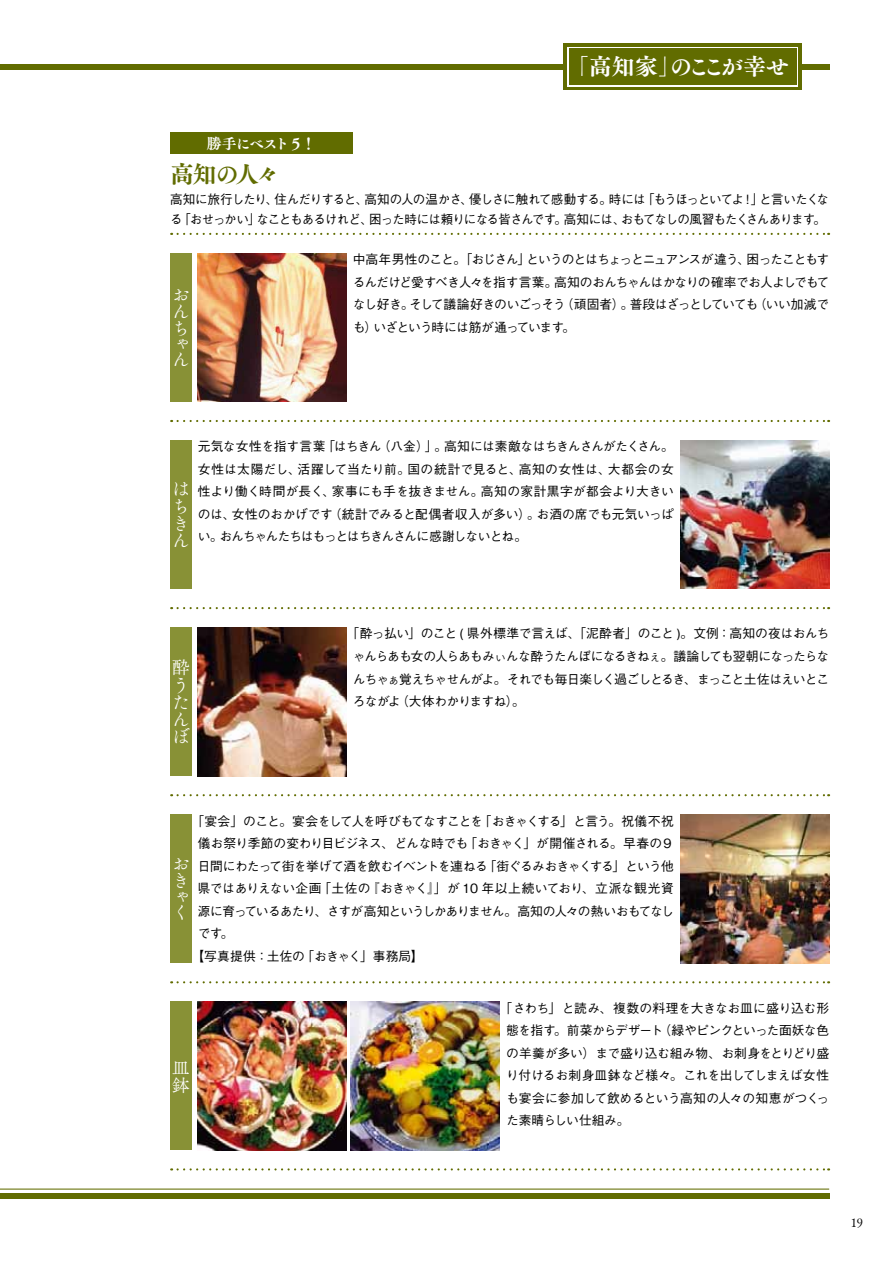
<style>
.page{position:relative;width:893px;height:1263px;background:#fff}
.page>*{position:absolute;margin:0;border:0;box-sizing:border-box;transform-origin:0 0}
.t1{font:24px "Tsuku A Old Min Pr 6 E";letter-spacing:-.095em;color:#616c00}
.t2{font:23.1px "Tsuku A Old Min Pr 6 E";color:#fff}
.t3{font:18px/17.4px "Tsuku A Old Min Pr 6 R";color:#fff}
.t4{font:15px "Tsuku A Old Min Pr 6 E";letter-spacing:-.075em;color:#fff}
.t5{font:500 12.75px/22.5px "Gothic BBB Pr 5";letter-spacing:-.06em;color:#000;text-align:justify}
.t6{font:500 12.75px "Gothic BBB Pr 5";letter-spacing:-.085em;color:#000}
.t7{font:500 12.75px "Gothic BBB Pr 5";letter-spacing:-.015em;color:#000}
.t8{font:500 12.75px "Gothic BBB Pr 5";letter-spacing:.01em;color:#000}
.t9{font:12px "Tsuku Old Min Pro R";color:#000}
</style>
<div class="page">
<hr style="left:0;top:1188px;width:829px;height:1px;background:#616c00">
<div style="left:0;top:64px;width:829px;height:6px;background:#616c00"></div>
<div style="left:0;top:1193px;width:829px;height:6px;background:#616c00"></div>
<div style="left:563px;top:43px;width:238px;height:47px;background:#616c00"></div>
<svg style="left:567px;top:47px;width:231px;height:39px"></svg>
<div style="left:569px;top:49px;width:227px;height:36px;background:#616c00"></div>
<svg style="left:178px;top:233px;width:651px;height:2px"></svg>
<svg style="left:178px;top:420px;width:651px;height:2px"></svg>
<svg style="left:178px;top:607px;width:651px;height:2px"></svg>
<svg style="left:178px;top:794px;width:651px;height:2px"></svg>
<svg style="left:178px;top:981px;width:651px;height:2px"></svg>
<svg style="left:178px;top:1168px;width:651px;height:2px"></svg>
<img style="left:198px;top:254px;width:149px;height:148px">
<img style="left:680px;top:440px;width:149px;height:149px">
<img style="left:198px;top:627px;width:149px;height:149px">
<img style="left:680px;top:814px;width:149px;height:149px">
<img style="left:198px;top:1001px;width:149px;height:149px">
<img style="left:351px;top:1001px;width:149px;height:149px">
<div style="left:170px;top:253px;width:21px;height:149px;background:#889136"></div>
<div style="left:170px;top:440px;width:21px;height:149px;background:#889136"></div>
<div style="left:170px;top:627px;width:21px;height:149px;background:#889136"></div>
<div style="left:170px;top:814px;width:21px;height:149px;background:#889136"></div>
<div style="left:170px;top:1001px;width:21px;height:149px;background:#889136"></div>
<div style="left:170px;top:133px;width:183px;height:21px;background:#616c00"></div>
<p class="t2" style="left:566px;top:54px;width:225px">「高知家」のここが幸せ</p>
<p class="t4" style="left:207px;top:135px;width:111px">勝手にベスト 5！</p>
<p class="t1" style="left:170px;top:160px;width:112px">高知の人々</p>
<p class="t5" style="left:170px;top:189px;width:660px;line-height:19.5px">高知に旅行したり、住んだりすると、高知の人の温かさ、優しさに触れて感動する。時には「もうほっといてよ！」と言いたくなる「おせっかい」なこともあるけれど、困った時には頼りになる皆さんです。高知には、おもてなしの風習もたくさんあります。</p>
<p class="t3" style="left:172px;top:285px;width:18px;line-height:16.8px;text-align:justify">おんち</p>
<p class="t3" style="left:172px;top:335px;width:18px;line-height:15.6px">ゃん</p>
<p class="t5" style="left:353px;top:247px;width:478px">中高年男性のこと。「おじさん」というのとはちょっとニュアンスが違う、困ったこともするんだけど愛すべき人々を指す言葉。高知のおんちゃんはかなりの確率でお人よしでもてなし好き。そして議論好きのいごっそう（頑固者）。普段はざっとしていても（いい加減でも）いざという時には筋が通っています。</p>
<p class="t3" style="left:172px;top:479px;width:18px">はちきん</p>
<p class="t5" style="left:198px;top:434px;width:478px">元気な女性を指す言葉「はちきん（八金）」。高知には素敵なはちきんさんがたくさん。女性は太陽だし、活躍して当たり前。国の統計で見ると、高知の女性は、大都会の女性より働く時間が長く、家事にも手を抜きません。高知の家計黒字が都会より大きいのは、女性のおかげです（統計でみると配偶者収入が多い）。お酒の席でも元気いっぱい。おんちゃんたちはもっとはちきんさんに感謝しないとね。</p>
<p class="t3" style="left:172px;top:657px;width:19px">酔うたんぼ</p>
<p class="t5" style="left:353px;top:621px;width:478px;text-indent:-6px">「酔っ払い」のこと ( 県外標準で言えば、「泥酔者」のこと )。文例：高知の夜はおんちゃんらあも女の人らあもみぃんな酔うたんぼになるきねぇ。議論しても翌朝になったらなんちゃぁ覚えちゃせんがよ。それでも毎日楽しく過ごしとるき、まっこと土佐はえいところながよ（大体わかりますね）。</p>
<p class="t3" style="left:172px;top:854px;width:18px;line-height:16.2px">おきゃく</p>
<p class="t3" style="left:172px;top:1057px;width:19px;line-height:18px">皿鉢</p>
<p class="t5" style="left:191px;top:808px;width:484px">「宴会」のこと。宴会をして人を呼びもてなすことを「おきゃくする」と言う。祝儀不祝</p>
<p class="t5" style="left:198px;top:831px;width:478px">儀お祭り季節の変わり目ビジネス、どんな時でも「おきゃく」が開催される。早春の９</p>
<p class="t5" style="left:198px;top:853px;width:478px">日間にわたって街を挙げて酒を飲むイベントを連ねる「街ぐるみおきゃくする」という他</p>
<p class="t7" style="left:198px;top:878px;width:478px">県ではありえない企画「土佐の『おきゃく』」が 10 年以上続いており、立派な観光資</p>
<p class="t6" style="left:198px;top:900px;width:478px">源に育っているあたり、さすが高知というしかありません。高知の人々の熱いおもてなし</p>
<p class="t5" style="left:198px;top:921px;width:37px">です。</p>
<p class="t8" style="left:191px;top:945px;width:234px">【写真提供：土佐の「おきゃく」事務局】</p>
<p class="t5" style="left:506px;top:995px;width:325px;text-indent:-6px">「さわち」と読み、複数の料理を大きなお皿に盛り込む形態を指す。前菜からデザート（緑やピンクといった面妖な色の羊羹が多い）まで盛り込む組み物、お刺身をとりどり盛り付けるお刺身皿鉢など様々。これを出してしまえば女性も宴会に参加して飲めるという高知の人々の知恵がつくった素晴らしい仕組み。</p>
<p class="t9" style="left:851px;top:1213px;width:14px">19</p>
</div>
